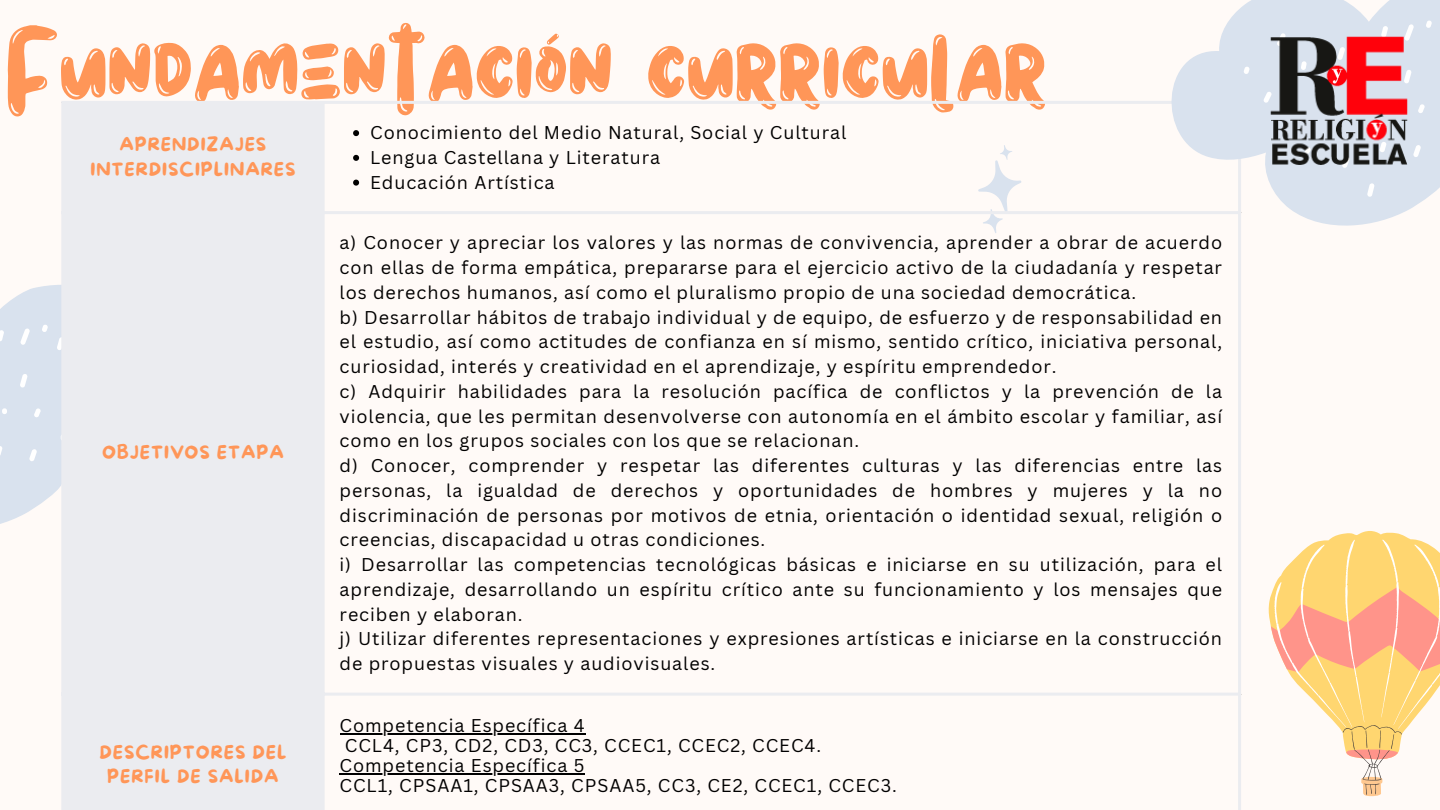
<style>
.page{position:relative;width:1440px;height:810px;background:#fffaf7}
.page>*{position:absolute;margin:0;border:0;box-sizing:border-box;transform-origin:0 0}
.t1{font:133.5px "Stella";color:#ff9658}
.t2{font:18px/24.8px "Canva Sans";letter-spacing:.05em;color:#000;text-align:justify}
.t3{font:18px/24.8px "More Sugar";letter-spacing:.05em;color:#ff9658;text-align:center}
</style>
<div class="page">
<svg style="left:0;top:285px;width:61px;height:239px;fill:#d9e2ee"></svg>
<div style="left:0;top:307px;width:61px;height:194px;background:#d9e2ee"></div>
<svg style="left:1268px;top:531px;width:172px;height:265px"></svg>
<svg style="left:978px;top:145px;width:43px;height:88px"></svg>
<div style="left:64px;top:104px;width:258px;height:705px;background:#ebecf0"></div>
<svg style="left:353px;top:130px;width:6px;height:6px"></svg>
<svg style="left:353px;top:155px;width:6px;height:6px"></svg>
<svg style="left:353px;top:180px;width:6px;height:6px"></svg>
<hr style="left:340px;top:733px;width:245px;height:2px;background:#000">
<hr style="left:340px;top:774px;width:245px;height:1px;background:#000">
<hr style="left:61px;top:104px;width:3px;height:706px;background:#ebecf0">
<hr style="left:322px;top:104px;width:3px;height:706px;background:#ebecf0">
<hr style="left:1238px;top:104px;width:3px;height:706px;background:#ebecf0">
<hr style="left:61px;top:101px;width:1180px;height:3px;background:#ebecf0">
<hr style="left:61px;top:211px;width:1180px;height:3px;background:#ebecf0">
<hr style="left:61px;top:693px;width:1180px;height:3px;background:#ebecf0">
<hr style="left:61px;top:809px;width:1180px;height:1px;background:#ebecf0">
<svg style="left:1171px;top:0;width:269px;height:226px"></svg>
<svg style="left:1244px;top:3px;width:196px;height:194px;background:#dce4ee"></svg>
<img style="left:1268px;top:35px;width:142px;height:132px">
<p class="t1" style="left:8px;top:4px;width:1043px">Fundamentación curricular</p>
<p class="t3" style="left:90px;top:133px;width:206px">APRENDIZAJES<br>INTERDISCIPLINARES</p>
<p class="t2" style="left:370px;top:120px;width:478px">Conocimiento del Medio Natural, Social y Cultural</p>
<p class="t2" style="left:370px;top:144px;width:291px">Lengua Castellana y Literatura</p>
<p class="t2" style="left:370px;top:169px;width:186px">Educación Artística</p>
<p class="t3" style="left:102px;top:441px;width:183px">OBJETIVOS ETAPA</p>
<p class="t3" style="left:99px;top:740px;width:188px">DESCRIPTORES DEL<br>PERFIL DE SALIDA</p>
<p class="t2" style="left:340px;top:230px;width:884px">a) Conocer y apreciar los valores y las normas de convivencia, aprender a obrar de acuerdo con ellas de forma empática, prepararse para el ejercicio activo de la ciudadanía y respetar los derechos humanos, así como el pluralismo propio de una sociedad democrática.</p>
<p class="t2" style="left:340px;top:304px;width:884px">b) Desarrollar hábitos de trabajo individual y de equipo, de esfuerzo y de responsabilidad en el estudio, así como actitudes de confianza en sí mismo, sentido crítico, iniciativa personal, curiosidad, interés y creatividad en el aprendizaje, y espíritu emprendedor.</p>
<p class="t2" style="left:340px;top:378px;width:884px">c) Adquirir habilidades para la resolución pacífica de conflictos y la prevención de la violencia, que les permitan desenvolverse con autonomía en el ámbito escolar y familiar, así como en los grupos sociales con los que se relacionan.</p>
<p class="t2" style="left:340px;top:453px;width:884px">d) Conocer, comprender y respetar las diferentes culturas y las diferencias entre las personas, la igualdad de derechos y oportunidades de hombres y mujeres y la no discriminación de personas por motivos de etnia, orientación o identidad sexual, religión o creencias, discapacidad u otras condiciones.</p>
<p class="t2" style="left:340px;top:552px;width:884px">i) Desarrollar las competencias tecnológicas básicas e iniciarse en su utilización, para el aprendizaje, desarrollando un espíritu crítico ante su funcionamiento y los mensajes que reciben y elaboran.</p>
<p class="t2" style="left:340px;top:626px;width:884px">j) Utilizar diferentes representaciones y expresiones artísticas e iniciarse en la construcción de propuestas visuales y audiovisuales.</p>
<p class="t2" style="left:340px;top:712px;width:246px">Competencia Específica 4</p>
<p class="t2" style="left:345px;top:732px;width:478px">CCL4, CP3, CD2, CD3, CC3, CCEC1, CCEC2, CCEC4.</p>
<p class="t2" style="left:340px;top:753px;width:246px">Competencia Específica 5</p>
<p class="t2" style="left:340px;top:773px;width:559px">CCL1, CPSAA1, CPSAA3, CPSAA5, CC3, CE2, CCEC1, CCEC3.</p>
</div>
